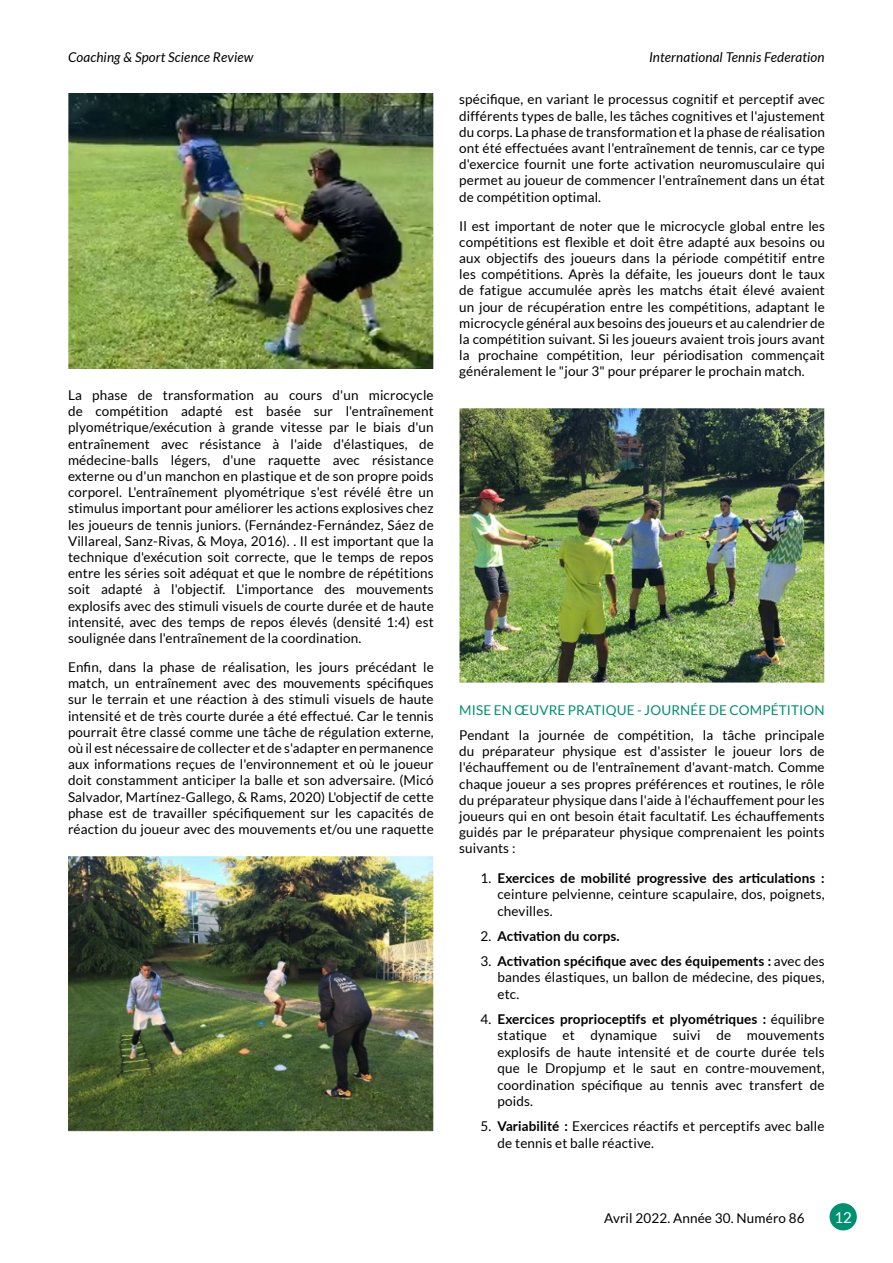
<style>
.page{position:relative;width:893px;height:1263px;background:#fff}
.page>*{position:absolute;margin:0;border:0;box-sizing:border-box;transform-origin:0 0}
.t1{font:15px "Lato";color:#fff}
.t2{font:13.5px/16.2px "Lato";letter-spacing:.01em;color:#000;text-align:justify}
.t3{font:italic 13.5px "Lato";letter-spacing:.01em;color:#000}
.t4{font:13.5px "Lato";letter-spacing:.01em;color:#008f70}
.t5{font:700 13.5px "Lato";letter-spacing:.01em;color:#000}
.s1{font-weight:700}
.s2{font-weight:400}
</style>
<div class="page">
<div style="left:829px;top:1203px;width:28px;height:27px;background:#008f70;border-radius:50%"></div>
<img style="left:68px;top:94px;width:366px;height:274px">
<img style="left:459px;top:408px;width:366px;height:275px">
<img style="left:68px;top:857px;width:366px;height:274px">
<p class="t3" style="left:68px;top:50px;width:187px">Coaching &amp; Sport Science Review</p>
<p class="t3" style="left:649px;top:50px;width:177px">International Tennis Federation</p>
<p class="t2" style="left:68px;top:387px;width:367px">La phase de transformation au cours d'un microcycle de compétition adapté est basée sur l'entraînement plyométrique/exécution à grande vitesse par le biais d'un entraînement avec résistance à l'aide d'élastiques, de médecine-balls légers, d'une raquette avec résistance externe ou d'un manchon en plastique et de son propre poids corporel. L'entraînement plyométrique s'est révélé être un stimulus important pour améliorer les actions explosives chez les joueurs de tennis juniors. (Fernández-Fernández, Sáez de Villareal, Sanz-Rivas, &amp; Moya, 2016). . Il est important que la technique d'exécution soit correcte, que le temps de repos entre les séries soit adéquat et que le nombre de répétitions soit adapté à l'objectif. L'importance des mouvements explosifs avec des stimuli visuels de courte durée et de haute intensité, avec des temps de repos élevés (densité 1:4) est soulignée dans l'entraînement de la coordination.</p>
<p class="t2" style="left:68px;top:659px;width:367px">Enfin, dans la phase de réalisation, les jours précédant le match, un entraînement avec des mouvements spécifiques sur le terrain et une réaction à des stimuli visuels de haute intensité et de très courte durée a été effectué. Car le tennis pourrait être classé comme une tâche de régulation externe, où il est nécessaire de collecter et de s'adapter en permanence aux informations reçues de l'environnement et où le joueur doit constamment anticiper la balle et son adversaire. (Micó Salvador, Martínez-Gallego, &amp; Rams, 2020) L'objectif de cette phase est de travailler spécifiquement sur les capacités de réaction du joueur avec des mouvements et/ou une raquette</p>
<p class="t2" style="left:459px;top:91px;width:367px">spécifique, en variant le processus cognitif et perceptif avec différents types de balle, les tâches cognitives et l'ajustement du corps. La phase de transformation et la phase de réalisation ont été effectuées avant l'entraînement de tennis, car ce type d'exercice fournit une forte activation neuromusculaire qui permet au joueur de commencer l'entraînement dans un état de compétition optimal.</p>
<p class="t2" style="left:459px;top:217px;width:367px">Il est important de noter que le microcycle global entre les compétitions est flexible et doit être adapté aux besoins ou aux objectifs des joueurs dans la période compétitif entre les compétitions. Après la défaite, les joueurs dont le taux de fatigue accumulée après les matchs était élevé avaient un jour de récupération entre les compétitions, adaptant le microcycle général aux besoins des joueurs et au calendrier de la compétition suivant. Si les joueurs avaient trois jours avant la prochaine compétition, leur périodisation commençait généralement le "jour 3" pour préparer le prochain match.</p>
<p class="t4" style="left:459px;top:703px;width:367px">MISE EN ŒUVRE PRATIQUE - JOURNÉE DE COMPÉTITION</p>
<p class="t2" style="left:459px;top:727px;width:367px">Pendant la journée de compétition, la tâche principale du préparateur physique est d'assister le joueur lors de l'échauffement ou de l'entraînement d'avant-match. Comme chaque joueur a ses propres préférences et routines, le rôle du préparateur physique dans l'aide à l'échauffement pour les joueurs qui en ont besoin était facultatif. Les échauffements guidés par le préparateur physique comprenaient les points suivants :</p>
<p class="t2" style="left:497px;top:869px;width:329px;text-indent:-17px">1. <span class="s1">Exercices de mobilité progressive des articulations : </span>ceinture pelvienne, ceinture scapulaire, dos, poignets, chevilles.</p>
<p class="t5" style="left:480px;top:926px;width:141px"><span class="s2">2.</span> Activation du corps.</p>
<p class="t2" style="left:497px;top:952px;width:329px;text-indent:-17px">3. <span class="s1">Activation spécifique avec des équipements :</span> avec des bandes élastiques, un ballon de médecine, des piques, etc.</p>
<p class="t2" style="left:497px;top:1010px;width:329px;text-indent:-17px">4. <span class="s1">Exercices proprioceptifs et plyométriques :</span> équilibre statique et dynamique suivi de mouvements explosifs de haute intensité et de courte durée tels que le Dropjump et le saut en contre-mouvement, coordination spécifique au tennis avec transfert de poids.</p>
<p class="t2" style="left:497px;top:1118px;width:329px;text-indent:-17px">5. <span class="s1">Variabilité :</span> Exercices réactifs et perceptifs avec balle de tennis et balle réactive.</p>
<p class="t2" style="left:604px;top:1209px;width:202px">Avril 2022. Année 30. Numéro 86</p>
<p class="t1" style="left:834px;top:1209px;width:19px">12</p>
</div>
